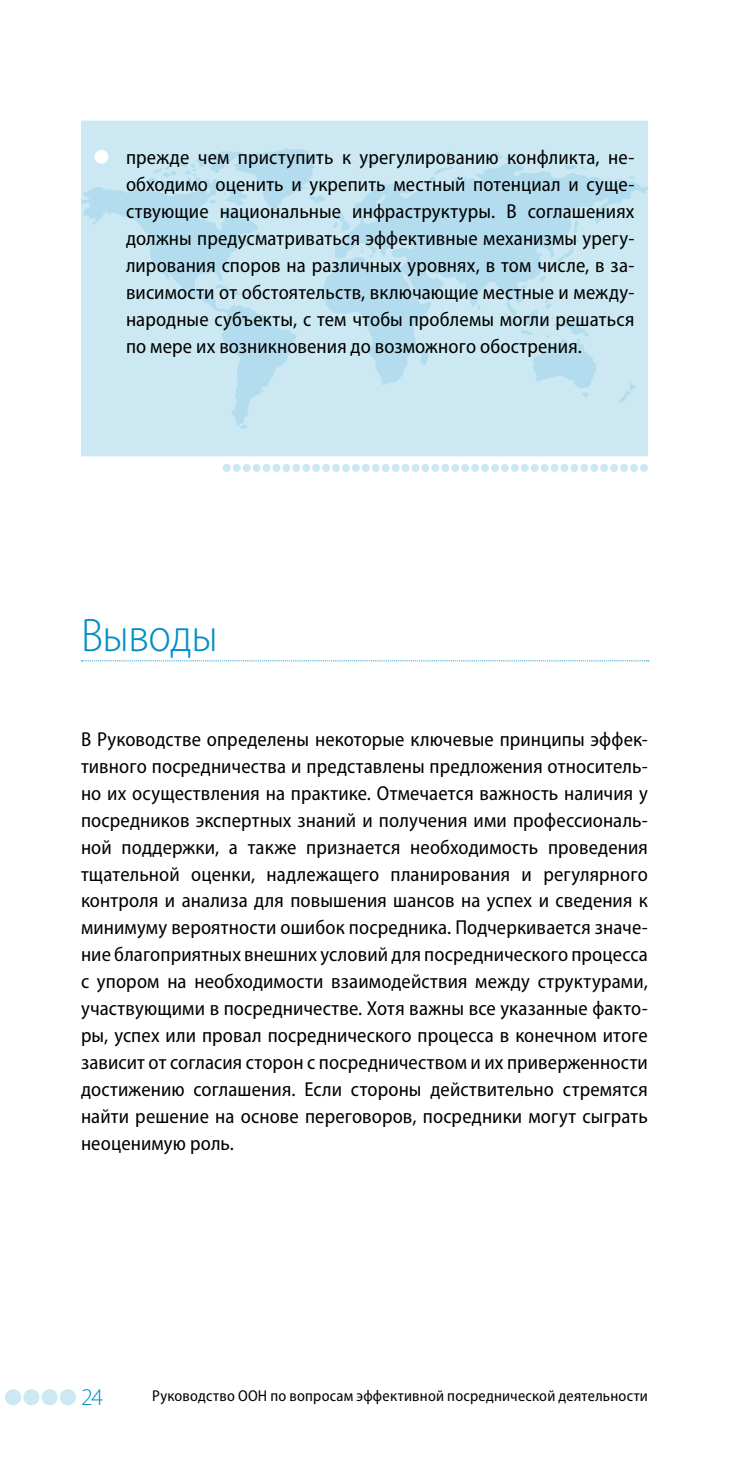
<style>
.page{position:relative;width:729px;height:1458px;background:#fff}
.page>*{position:absolute;margin:0;border:0;box-sizing:border-box;transform-origin:0 0}
.t1{font:300 semi-condensed 47.25px "Myriad Pro";letter-spacing:-.01em;color:#008fc5}
.t2{font:300 23.85px "Myriad Pro";color:#008fc5}
.t3{font:semi-condensed 20.25px/27px "Myriad Pro";letter-spacing:.005em;color:#000;text-align:justify}
.t4{font:semi-condensed 15.75px "Myriad Pro";letter-spacing:.015em;color:#000}
</style>
<div class="page">
<div style="left:5px;top:1389px;width:16px;height:16px;background:#cce9f3;border-radius:50%"></div>
<div style="left:23px;top:1389px;width:16px;height:16px;background:#cce9f3;border-radius:50%"></div>
<div style="left:42px;top:1389px;width:16px;height:16px;background:#cce9f3;border-radius:50%"></div>
<div style="left:60px;top:1389px;width:16px;height:16px;background:#cce9f3;border-radius:50%"></div>
<svg style="left:81px;top:661px;width:568px;height:1px"></svg>
<div style="left:81px;top:121px;width:567px;height:335px;background:#cce9f3"></div>
<div style="left:223px;top:464px;width:8px;height:8px;background:#cce9f3;border-radius:50%"></div>
<div style="left:233px;top:464px;width:8px;height:8px;background:#cce9f3;border-radius:50%"></div>
<div style="left:243px;top:464px;width:8px;height:8px;background:#cce9f3;border-radius:50%"></div>
<div style="left:253px;top:464px;width:8px;height:8px;background:#cce9f3;border-radius:50%"></div>
<div style="left:262px;top:464px;width:9px;height:8px;background:#cce9f3;border-radius:50%"></div>
<div style="left:272px;top:464px;width:9px;height:8px;background:#cce9f3;border-radius:50%"></div>
<div style="left:282px;top:464px;width:8px;height:8px;background:#cce9f3;border-radius:50%"></div>
<div style="left:292px;top:464px;width:8px;height:8px;background:#cce9f3;border-radius:50%"></div>
<div style="left:302px;top:464px;width:8px;height:8px;background:#cce9f3;border-radius:50%"></div>
<div style="left:312px;top:464px;width:8px;height:8px;background:#cce9f3;border-radius:50%"></div>
<div style="left:322px;top:464px;width:8px;height:8px;background:#cce9f3;border-radius:50%"></div>
<div style="left:332px;top:464px;width:8px;height:8px;background:#cce9f3;border-radius:50%"></div>
<div style="left:342px;top:464px;width:8px;height:8px;background:#cce9f3;border-radius:50%"></div>
<div style="left:352px;top:464px;width:8px;height:8px;background:#cce9f3;border-radius:50%"></div>
<div style="left:362px;top:464px;width:8px;height:8px;background:#cce9f3;border-radius:50%"></div>
<div style="left:372px;top:464px;width:8px;height:8px;background:#cce9f3;border-radius:50%"></div>
<div style="left:382px;top:464px;width:8px;height:8px;background:#cce9f3;border-radius:50%"></div>
<div style="left:392px;top:464px;width:8px;height:8px;background:#cce9f3;border-radius:50%"></div>
<div style="left:402px;top:464px;width:8px;height:8px;background:#cce9f3;border-radius:50%"></div>
<div style="left:411px;top:464px;width:9px;height:8px;background:#cce9f3;border-radius:50%"></div>
<div style="left:421px;top:464px;width:8px;height:8px;background:#cce9f3;border-radius:50%"></div>
<div style="left:431px;top:464px;width:8px;height:8px;background:#cce9f3;border-radius:50%"></div>
<div style="left:441px;top:464px;width:8px;height:8px;background:#cce9f3;border-radius:50%"></div>
<div style="left:451px;top:464px;width:8px;height:8px;background:#cce9f3;border-radius:50%"></div>
<div style="left:461px;top:464px;width:8px;height:8px;background:#cce9f3;border-radius:50%"></div>
<div style="left:471px;top:464px;width:8px;height:8px;background:#cce9f3;border-radius:50%"></div>
<div style="left:481px;top:464px;width:8px;height:8px;background:#cce9f3;border-radius:50%"></div>
<div style="left:491px;top:464px;width:8px;height:8px;background:#cce9f3;border-radius:50%"></div>
<div style="left:501px;top:464px;width:8px;height:8px;background:#cce9f3;border-radius:50%"></div>
<div style="left:511px;top:464px;width:8px;height:8px;background:#cce9f3;border-radius:50%"></div>
<div style="left:521px;top:464px;width:8px;height:8px;background:#cce9f3;border-radius:50%"></div>
<div style="left:531px;top:464px;width:8px;height:8px;background:#cce9f3;border-radius:50%"></div>
<div style="left:541px;top:464px;width:8px;height:8px;background:#cce9f3;border-radius:50%"></div>
<div style="left:551px;top:464px;width:8px;height:8px;background:#cce9f3;border-radius:50%"></div>
<div style="left:560px;top:464px;width:9px;height:8px;background:#cce9f3;border-radius:50%"></div>
<div style="left:570px;top:464px;width:8px;height:8px;background:#cce9f3;border-radius:50%"></div>
<div style="left:580px;top:464px;width:8px;height:8px;background:#cce9f3;border-radius:50%"></div>
<div style="left:590px;top:464px;width:8px;height:8px;background:#cce9f3;border-radius:50%"></div>
<div style="left:600px;top:464px;width:8px;height:8px;background:#cce9f3;border-radius:50%"></div>
<div style="left:610px;top:464px;width:8px;height:8px;background:#cce9f3;border-radius:50%"></div>
<div style="left:620px;top:464px;width:8px;height:8px;background:#cce9f3;border-radius:50%"></div>
<div style="left:630px;top:464px;width:8px;height:8px;background:#cce9f3;border-radius:50%"></div>
<div style="left:640px;top:464px;width:8px;height:8px;background:#cce9f3;border-radius:50%"></div>
<svg style="left:81px;top:177px;width:215px;height:249px"></svg>
<svg style="left:240px;top:425px;width:7px;height:3px"></svg>
<svg style="left:215px;top:284px;width:31px;height:12px"></svg>
<svg style="left:254px;top:232px;width:8px;height:7px"></svg>
<svg style="left:147px;top:148px;width:176px;height:63px"></svg>
<svg style="left:323px;top:162px;width:325px;height:223px"></svg>
<svg style="left:420px;top:344px;width:11px;height:21px"></svg>
<svg style="left:477px;top:305px;width:4px;height:6px"></svg>
<svg style="left:556px;top:220px;width:23px;height:43px"></svg>
<svg style="left:504px;top:275px;width:92px;height:122px"></svg>
<svg style="left:619px;top:381px;width:17px;height:22px"></svg>
<svg style="left:629px;top:176px;width:7px;height:3px"></svg>
<svg style="left:564px;top:165px;width:23px;height:5px"></svg>
<svg style="left:493px;top:152px;width:18px;height:8px"></svg>
<svg style="left:434px;top:152px;width:17px;height:4px"></svg>
<svg style="left:429px;top:166px;width:25px;height:15px"></svg>
<svg style="left:361px;top:247px;width:13px;height:10px"></svg>
<svg style="left:364px;top:157px;width:21px;height:10px"></svg>
<div style="left:94px;top:150px;width:14px;height:14px;background:#fff;border-radius:50%"></div>
<p class="t3" style="left:126px;top:144px;width:510px">прежде чем приступить к урегулированию конфликта, не&shy;обходимо оценить и укрепить местный потенциал и суще&shy;ствующие национальные инфраструктуры. В соглашениях должны предусматриваться эффективные механизмы урегу&shy;лирования споров на различных уровнях, в том числе, в за&shy;висимости от обстоятельств, включающие местные и между&shy;народные субъекты, с тем чтобы проблемы могли решаться по мере их возникновения до возможного обострения.</p>
<h1 class="t1" style="left:81px;top:610px;width:138px">Выводы</h1>
<p class="t3" style="left:81px;top:726px;width:568px">В Руководстве определены некоторые ключевые принципы эффек&shy;тивного посредничества и представлены предложения относитель&shy;но их осуществления на практике. Отмечается важность наличия у посредников экспертных знаний и получения ими профессиональ&shy;ной поддержки, а также признается необходимость проведения тщательной оценки, надлежащего планирования и регулярного контроля и анализа для повышения шансов на успех и сведения к минимуму вероятности ошибок посредника. Подчеркивается значе&shy;ние благоприятных внешних условий для посреднического процесса с упором на необходимости взаимодействия между структурами, участвующими в посредничестве. Хотя важны все указанные факто&shy;ры, успех или провал посреднического процесса в конечном итоге зависит от согласия сторон с посредничеством и их приверженности достижению соглашения. Если стороны действительно стремятся найти решение на основе переговоров, посредники могут сыграть неоценимую роль.</p>
<p class="t2" style="left:81px;top:1384px;width:24px">24</p>
<p class="t4" style="left:152px;top:1387px;width:497px">Руководство ООН по вопросам эффективной посреднической деятельности</p>
</div>
